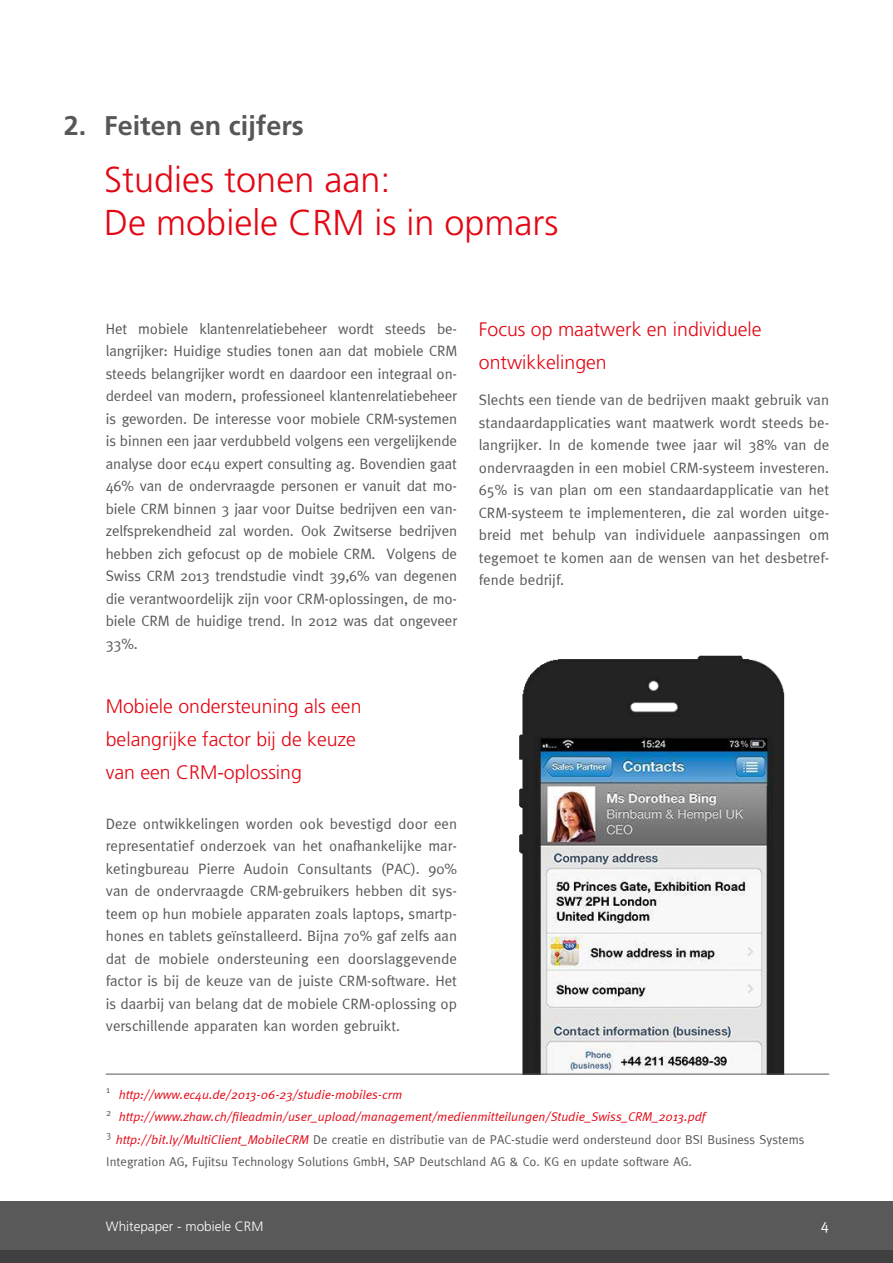
<style>
.page{position:relative;width:893px;height:1263px;background:#fff}
.page>*{position:absolute;margin:0;border:0;box-sizing:border-box;transform-origin:0 0}
.t1{font:300 36px/43.2px "Frutiger LT Std";color:#e30613}
.t2{font:700 27px "Frutiger LT Std";color:#575756}
.t3{font:300 19.5px/33px "Frutiger LT Std";color:#e30613}
.t4{font:15px/22.5px "Meta Normal";color:#575756;text-align:justify}
.t5{font:15px "Meta Normal";color:#fff}
.t6{font:300 13.5px "Frutiger LT Std";color:#fff}
.t7{font:italic 12.75px/22.5px "Meta Normal";color:#e30613}
.s1{font-style:normal;color:#575756}
</style>
<div class="page">
<img style="left:482px;top:655px;width:348px;height:419px">
<div style="left:0;top:1201px;width:893px;height:54px;background:#595959"></div>
<div style="left:0;top:1250px;width:893px;height:13px;background:#404040"></div>
<hr style="left:106px;top:1074px;width:723px;height:1px;background:#575756">
<h2 class="t2" style="left:64px;top:110px;width:242px">2. Feiten en cijfers</h2>
<h1 class="t1" style="left:104px;top:158px;width:456px">Studies tonen aan:<br>De mobiele CRM is in opmars</h1>
<p class="t4" style="left:106px;top:317px;width:353px">Het mobiele klantenrelatiebeheer wordt steeds be&shy;langrijker: Huidige studies tonen aan dat mobiele CRM steeds belangrijker wordt en daardoor een integraal on&shy;derdeel van modern, professioneel klantenrelatiebeheer is geworden. De interesse voor mobiele CRM-systemen is binnen een jaar verdubbeld volgens een vergelijkende analyse door ec4u expert consulting ag. Bovendien gaat 46% van de ondervraagde personen er vanuit dat mo&shy;biele CRM binnen 3 jaar voor Duitse bedrijven een van&shy;zelfsprekendheid zal worden. Ook Zwitserse bedrijven hebben zich gefocust op de mobiele CRM. Volgens de Swiss CRM 2013 trendstudie vindt 39,6% van degenen die verantwoordelijk zijn voor CRM-oplossingen, de mo&shy;biele CRM de huidige trend. In 2012 was dat ongeveer 33%.</p>
<h3 class="t3" style="left:106px;top:690px;width:257px">Mobiele ondersteuning als een belangrijke factor bij de keuze van een CRM-oplossing</h3>
<p class="t4" style="left:106px;top:812px;width:353px">Deze ontwikkelingen worden ook bevestigd door een representatief onderzoek van het onafhankelijke mar&shy;ketingbureau Pierre Audoin Consultants (PAC). 90% van de ondervraagde CRM-gebruikers hebben dit sys&shy;teem op hun mobiele apparaten zoals laptops, smartp&shy;hones en tablets geïnstalleerd. Bijna 70% gaf zelfs aan dat de mobiele ondersteuning een doorslaggevende factor is bij de keuze van de juiste CRM-software. Het is daarbij van belang dat de mobiele CRM-oplossing op verschillende apparaten kan worden gebruikt.</p>
<h3 class="t3" style="left:479px;top:313px;width:284px">Focus op maatwerk en individuele ontwikkelingen</h3>
<p class="t4" style="left:479px;top:389px;width:352px">Slechts een tiende van de bedrijven maakt gebruik van standaardapplicaties want maatwerk wordt steeds be&shy;langrijker. In de komende twee jaar wil 38% van de ondervraagden in een mobiel CRM-systeem investeren.<br>65% is van plan om een standaardapplicatie van het CRM-systeem te implementeren, die zal worden uitge&shy;breid met behulp van individuele aanpassingen om tegemoet te komen aan de wensen van het desbetref&shy;fende bedrijf.</p>
<p class="t7" style="left:106px;top:1083px;width:700px"><sup>1</sup> http://www.ec4u.de/2013-06-23/studie-mobiles-crm<br><sup>2</sup> http://www.zhaw.ch/fileadmin/user_upload/management/medienmitteilungen/Studie_Swiss_CRM_2013.pdf<br><sup>3</sup> http://bit.ly/MultiClient_MobileCRM <span class="s1">De creatie en distributie van de PAC-studie werd ondersteund door BSI Business Systems Integration AG, Fujitsu Technology Solutions GmbH, SAP Deutschland AG &amp; Co. KG en update software AG.</span></p>
<p class="t6" style="left:106px;top:1218px;width:159px">Whitepaper - mobiele CRM</p>
<p class="t5" style="left:821px;top:1216px;width:10px">4</p>
</div>
